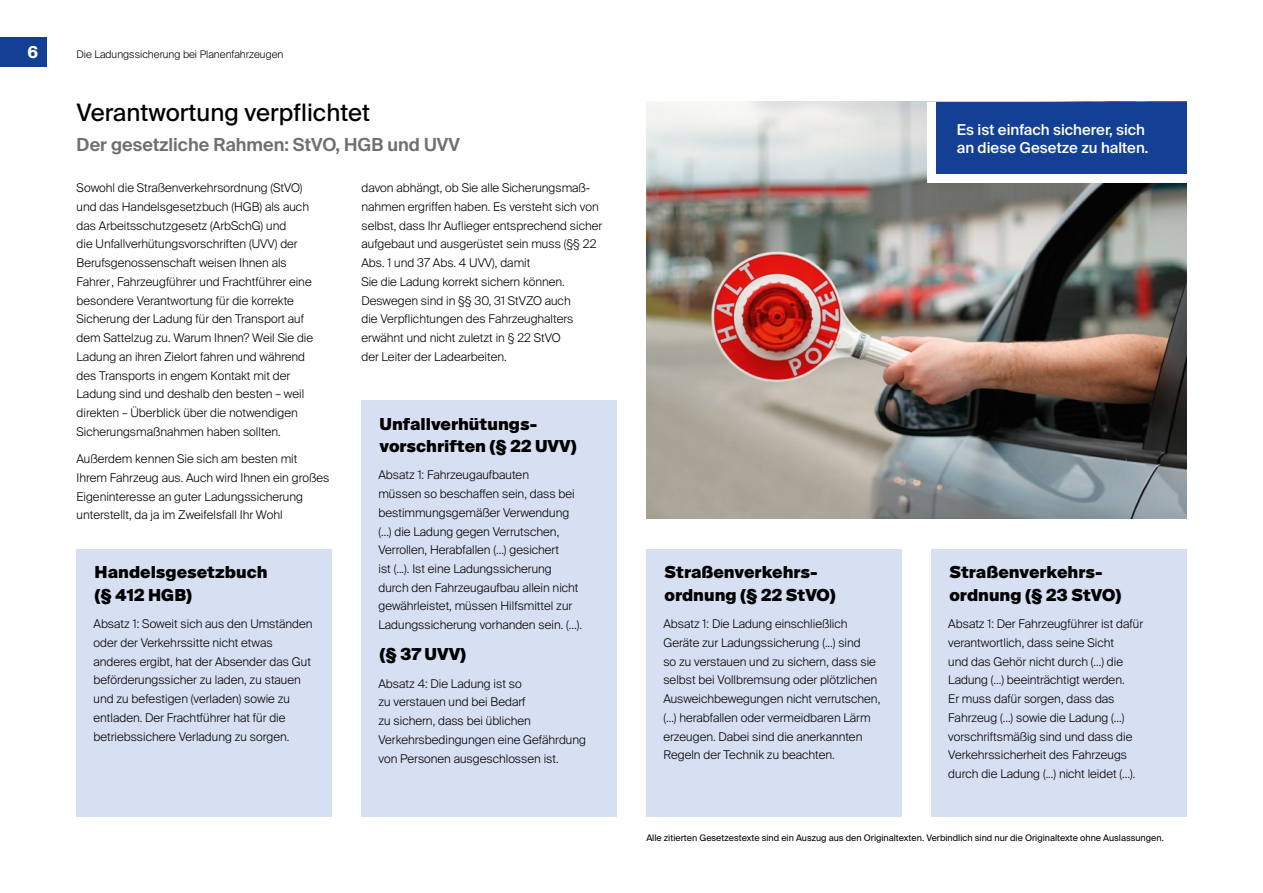
<style>
.page{position:relative;width:1263px;height:893px;background:#fff}
.page>*{position:absolute;margin:0;border:0;box-sizing:border-box;transform-origin:0 0}
.t1{font:24px "Suisse Intl";color:#000}
.t2{font:600 18px "Suisse Intl";color:#6f6f6e}
.t3{font:900 16.5px/22.5px "Suisse Intl";color:#000}
.t4{font:700 16.5px "Suisse Intl";color:#fff}
.t5{font:500 15px/18px "Suisse Intl";color:#fff}
.t6{font:300 12px/18.8px "Suisse Intl";color:#000}
.t7{font:300 10.5px "Suisse Intl";color:#000}
.t8{font:9px "Suisse Intl";color:#000}
</style>
<div class="page">
<img style="left:646px;top:102px;width:540px;height:417px">
<div style="left:646px;top:549px;width:255px;height:267px;background:#d7dff2"></div>
<div style="left:931px;top:549px;width:255px;height:267px;background:#d7dff2"></div>
<div style="left:77px;top:549px;width:255px;height:267px;background:#d7dff2"></div>
<div style="left:361px;top:400px;width:256px;height:416px;background:#d7dff2"></div>
<div style="left:927px;top:102px;width:259px;height:81px;background:#fff"></div>
<div style="left:936px;top:102px;width:250px;height:72px;background:#134094"></div>
<div style="left:0;top:37px;width:47px;height:30px;background:#134094"></div>
<h3 class="t4" style="left:27px;top:43px;width:12px">6</h3>
<p class="t7" style="left:77px;top:49px;width:208px">Die Ladungssicherung bei Planenfahrzeugen</p>
<h1 class="t1" style="left:77px;top:98px;width:295px">Verantwortung verpflichtet</h1>
<h2 class="t2" style="left:77px;top:134px;width:385px">Der gesetzliche Rahmen: StVO, HGB und UVV</h2>
<p class="t6" style="left:361px;top:179px;width:242px">davon abhängt, ob Sie alle Sicherungsmaß&shy;nahmen ergriffen haben. Es versteht sich von selbst, dass Ihr Auflieger entsprechend sicher aufgebaut und ausgerüstet sein muss (§§ 22<br>Abs. 1 und 37 Abs. 4 UVV), damit<br>Sie die Ladung korrekt sichern können.<br>Deswegen sind in §§ 30, 31 StVZO auch<br>die Verpflichtungen des Fahrzeughalters erwähnt und nicht zuletzt in § 22 StVO<br>der Leiter der Ladearbeiten.</p>
<p class="t6" style="left:77px;top:179px;width:238px">Sowohl die Straßenverkehrsordnung (StVO) und das Handelsgesetzbuch (HGB) als auch das Arbeitsschutzgesetz (ArbSchG) und<br>die Unfallverhütungsvorschriften (UVV) der Berufsgenossenschaft weisen Ihnen als Fahrer, Fahrzeugführer und Frachtführer eine besondere Verantwortung für die korrekte Sicherung der Ladung für den Transport auf dem Sattelzug zu. Warum Ihnen? Weil Sie die Ladung an ihren Zielort fahren und während des Transports in engem Kontakt mit der Ladung sind und deshalb den besten – weil direkten – Überblick über die notwendigen Sicherungsmaßnahmen haben sollten.</p>
<p class="t6" style="left:77px;top:450px;width:254px">Außerdem kennen Sie sich am besten mit Ihrem Fahrzeug aus. Auch wird Ihnen ein großes Eigeninteresse an guter Ladungssicherung unterstellt, da ja im Zweifelsfall Ihr Wohl</p>
<h3 class="t3" style="left:379px;top:413px;width:199px">Unfallverhütungs&shy;vorschriften (§ 22 UVV)</h3>
<p class="t6" style="left:378px;top:466px;width:205px">Absatz 1: Fahrzeugaufbauten<br>müssen so beschaffen sein, dass bei bestimmungsgemäßer Verwendung (...) die Ladung gegen Verrutschen, Verrollen, Herabfallen (...) gesichert<br>ist (...). Ist eine Ladungssicherung durch den Fahrzeugaufbau allein nicht gewährleistet, müssen Hilfsmittel zur Ladungssicherung vorhanden sein. (...).</p>
<h3 class="t3" style="left:379px;top:643px;width:88px">(§ 37 UVV)</h3>
<p class="t6" style="left:378px;top:674px;width:209px">Absatz 4: Die Ladung ist so<br>zu verstauen und bei Bedarf<br>zu sichern, dass bei üblichen<br>Verkehrsbedingungen eine Gefährdung von Personen ausgeschlossen ist.</p>
<h3 class="t3" style="left:95px;top:561px;width:174px">Handelsgesetzbuch (§ 412 HGB)</h3>
<p class="t6" style="left:94px;top:615px;width:220px">Absatz 1: Soweit sich aus den Umständen oder der Verkehrssitte nicht etwas anderes ergibt, hat der Absender das Gut beförderungssicher zu laden, zu stauen und zu befestigen (verladen) sowie zu entladen. Der Frachtführer hat für die betriebssichere Verladung zu sorgen.</p>
<p class="t5" style="left:957px;top:120px;width:193px">Es ist einfach sicherer, sich an diese Gesetze zu halten.</p>
<h3 class="t3" style="left:664px;top:561px;width:173px">Straßenverkehrs&shy;ordnung (§ 22 StVO)</h3>
<p class="t6" style="left:663px;top:615px;width:218px">Absatz 1: Die Ladung einschließlich Geräte zur Ladungssicherung (...) sind<br>so zu verstauen und zu sichern, dass sie selbst bei Vollbremsung oder plötzlichen Ausweichbewegungen nicht verrutschen, (…) herabfallen oder vermeidbaren Lärm erzeugen. Dabei sind die anerkannten Regeln der Technik zu beachten.</p>
<h3 class="t3" style="left:949px;top:561px;width:173px">Straßenverkehrs&shy;ordnung (§ 23 StVO)</h3>
<p class="t6" style="left:948px;top:615px;width:196px">Absatz 1: Der Fahrzeugführer ist dafür verantwortlich, dass seine Sicht<br>und das Gehör nicht durch (...) die Ladung (...) beeinträchtigt werden.<br>Er muss dafür sorgen, dass das Fahrzeug (...) sowie die Ladung (...) vorschriftsmäßig sind und dass die Verkehrssicherheit des Fahrzeugs durch die Ladung (...) nicht leidet (...).</p>
<p class="t8" style="left:646px;top:833px;width:519px">Alle zitierten Gesetzestexte sind ein Auszug aus den Originaltexten. Verbindlich sind nur die Originaltexte ohne Auslassungen.</p>
</div>
